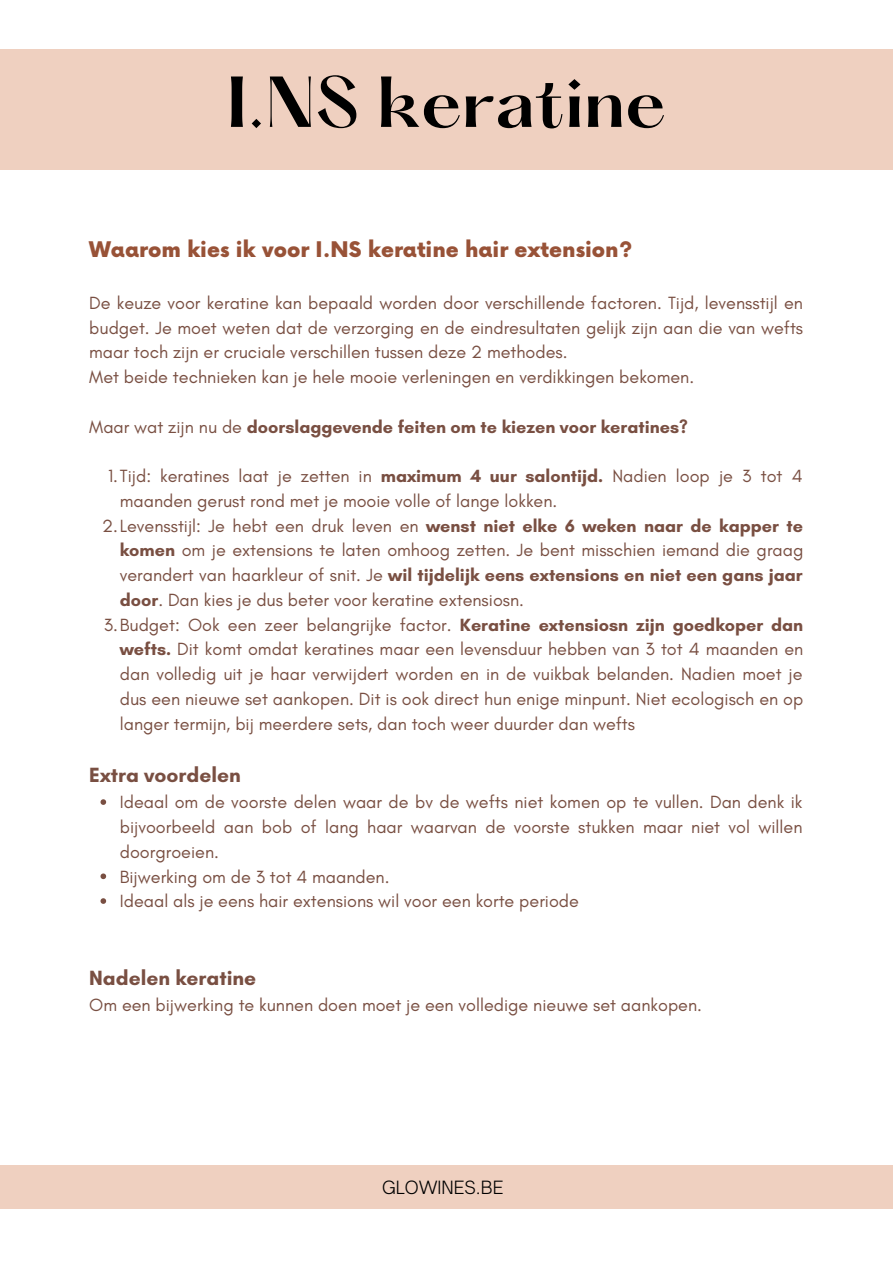
<style>
.page{position:relative;width:893px;height:1264px;background:#fff}
.page>*{position:absolute;margin:0;border:0;box-sizing:border-box;transform-origin:0 0}
.t1{font:600 63px "Hatton";color:#000}
.t2{font:900 21px "Now";color:#985237}
.t3{font:700 21px "Glacial Indifference";color:#794f42}
.t4{font:18px/24.8px "Glacial Indifference";color:#794f42}
.t5{font:700 18px "Glacial Indifference";color:#794f42}
.t6{font:300 17.55px "Open Sauce One";color:#000}
.s1{font-weight:400}
.s2{font-weight:700}
</style>
<div class="page">
<svg style="left:100px;top:799px;width:6px;height:6px"></svg>
<svg style="left:100px;top:873px;width:6px;height:6px"></svg>
<svg style="left:100px;top:898px;width:6px;height:5px"></svg>
<div style="left:0;top:49px;width:892px;height:121px;background:#efd0c0"></div>
<div style="left:0;top:1165px;width:892px;height:44px;background:#efd0c0"></div>
<h1 class="t1" style="left:226px;top:73px;width:441px">I.NS keratine</h1>
<p class="t2" style="left:89px;top:238px;width:545px">Waarom kies ik voor I.NS keratine hair extension?</p>
<p class="t4" style="left:89px;top:290px;width:715px">De keuze voor keratine kan bepaald worden door verschillende factoren. Tijd, levensstijl en budget. Je moet weten dat de verzorging en de eindresultaten gelijk zijn aan die van wefts maar toch zijn er cruciale verschillen tussen deze 2 methodes.<br>Met beide technieken kan je hele mooie verleningen en verdikkingen bekomen.</p>
<p class="t5" style="left:89px;top:415px;width:600px"><span class="s1">Maar wat zijn nu de</span> doorslaggevende feiten om te kiezen voor keratines?</p>
<p class="t4" style="left:108px;top:463px;width:696px">1.Tijd: keratines laat je zetten in <span class="s2">maximum 4 uur salontijd.</span> Nadien loop je 3 tot 4</p>
<p class="t4" style="left:120px;top:488px;width:439px">maanden gerust rond met je mooie volle of lange lokken.</p>
<p class="t4" style="left:102px;top:513px;width:702px">2.Levensstijl: Je hebt een druk leven en <span class="s2">wenst niet elke 6 weken naar de kapper te</span></p>
<p class="t4" style="left:120px;top:537px;width:685px"><span class="s2">komen</span> om je extensions te laten omhoog zetten. Je bent misschien iemand die graag</p>
<p class="t5" style="left:120px;top:564px;width:684px"><span class="s1">verandert van haarkleur of snit. Je</span> wil tijdelijk eens extensions en niet een gans jaar</p>
<p class="t4" style="left:120px;top:587px;width:405px"><span class="s2">door</span>. Dan kies je dus beter voor keratine extensiosn.</p>
<p class="t4" style="left:104px;top:612px;width:700px">3.Budget: Ook een zeer belangrijke factor. <span class="s2">Keratine extensiosn zijn goedkoper dan</span></p>
<p class="t4" style="left:120px;top:636px;width:685px"><span class="s2">wefts.</span> Dit komt omdat keratines maar een levensduur hebben van 3 tot 4 maanden en</p>
<p class="t4" style="left:120px;top:661px;width:684px">dan volledig uit je haar verwijdert worden en in de vuikbak belanden. Nadien moet je</p>
<p class="t4" style="left:120px;top:686px;width:685px">dus een nieuwe set aankopen. Dit is ook direct hun enige minpunt. Niet ecologisch en op</p>
<p class="t4" style="left:120px;top:711px;width:516px">langer termijn, bij meerdere sets, dan toch weer duurder dan wefts</p>
<p class="t3" style="left:89px;top:762px;width:153px">Extra voordelen</p>
<p class="t4" style="left:120px;top:789px;width:684px">Ideaal om de voorste delen waar de bv de wefts niet komen op te vullen. Dan denk ik bijvoorbeeld aan bob of lang haar waarvan de voorste stukken maar niet vol willen doorgroeien.<br>Bijwerking om de 3 tot 4 maanden.<br>Ideaal als je eens hair extensions wil voor een korte periode</p>
<p class="t3" style="left:89px;top:964px;width:168px">Nadelen keratine</p>
<p class="t4" style="left:89px;top:992px;width:614px">Om een bijwerking te kunnen doen moet je een volledige nieuwe set aankopen.</p>
<p class="t6" style="left:382px;top:1176px;width:123px">GLOWINES.BE</p>
</div>
